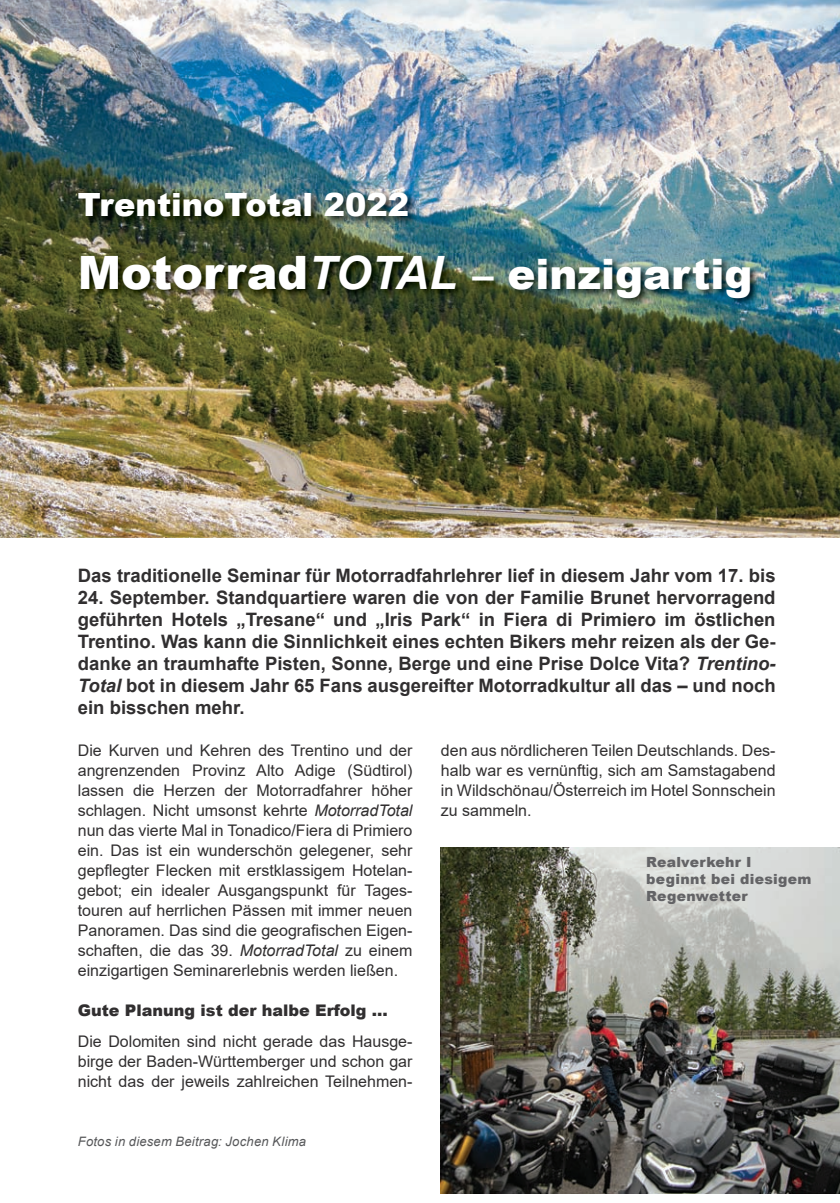
<style>
.page{position:relative;width:840px;height:1203px;background:#fff}
.page>*{position:absolute;margin:0;border:0;box-sizing:border-box;transform-origin:0 0}
.t1{font:900 42px "Arial";color:#fff}
.t2{font:900 32px "Arial";color:#fff}
.t3{font:700 18.4px/22px "Arial";color:#312f30;text-align:justify}
.t4{font:16px/20px "Arial";color:#312f30;text-align:justify}
.t5{font:900 16px "Arial";color:#312f30}
.t6{font:900 14px/17px "Arial";letter-spacing:.02em;color:#636366}
.t7{font:italic 13px "Arial";letter-spacing:.02em;color:#57585a}
.s1{font-size:46px}
.s2{font-weight:700;font-style:italic;font-size:46px}
.s3{font-style:italic}
</style>
<div class="page">
<img style="left:0;top:0;width:839px;height:538px">
<img style="left:77px;top:190px;width:341px;height:36px">
<img style="left:79px;top:253px;width:681px;height:55px">
<img style="left:441px;top:848px;width:398px;height:345px">
<h2 class="t2" style="left:78px;top:181px;width:333px">TrentinoTotal 2022</h2>
<h1 class="t1" style="left:78px;top:243px;width:676px"><span class="s1">Motorrad</span><span class="s2">TOTAL</span> – einzigartig</h1>
<p class="t3" style="left:78px;top:565px;width:699px">Das traditionelle Seminar für Motorradfahrlehrer lief in diesem Jahr vom 17. bis</p>
<p class="t3" style="left:78px;top:587px;width:699px">24. September. Standquartiere waren die von der Familie Brunet hervorragend geführten Hotels „Tresane“ und „Iris Park“ in Fiera di Primiero im östlichen Trentino. Was kann die Sinnlichkeit eines echten Bikers mehr reizen als der Ge&shy;danke an traumhafte Pisten, Sonne, Berge und eine Prise Dolce Vita? <span class="s3">Trentino-Total</span> bot in diesem Jahr 65 Fans ausgereifter Motorradkultur all das – und noch ein bisschen mehr.</p>
<p class="t4" style="left:78px;top:740px;width:336px">Die Kurven und Kehren des Trentino und der angrenzenden Provinz Alto Adige (Südtirol) lassen die Herzen der Motorradfahrer höher schlagen. Nicht umsonst kehrte <span class="s3">MotorradTotal </span>nun das vierte Mal in Tonadico/Fiera di Primiero ein. Das ist ein wunderschön gelegener, sehr gepflegter Flecken mit erstklassigem Hotelan&shy;gebot; ein idealer Ausgangspunkt für Tages&shy;touren auf herrlichen Pässen mit immer neuen Panoramen. Das sind die geografischen Eigen&shy;schaften, die das 39. <span class="s3">MotorradTotal</span> zu einem einzigartigen Seminarerlebnis werden ließen.</p>
<p class="t5" style="left:78px;top:998px;width:311px">Gute Planung ist der halbe Erfolg …</p>
<p class="t4" style="left:78px;top:1031px;width:336px">Die Dolomiten sind nicht gerade das Hausge&shy;birge der Baden-Württemberger und schon gar nicht das der jeweils zahlreichen Teilnehmen-</p>
<p class="t7" style="left:78px;top:1133px;width:230px">Fotos in diesem Beitrag: Jochen Klima</p>
<p class="t4" style="left:441px;top:740px;width:336px">den aus nördlicheren Teilen Deutschlands. Des&shy;halb war es vernünftig, sich am Samstagabend in Wildschönau/Österreich im Hotel Sonnschein zu sammeln.</p>
<p class="t6" style="left:646px;top:853px;width:167px">Realverkehr I beginnt bei diesigem<br>Regenwetter</p>
</div>
